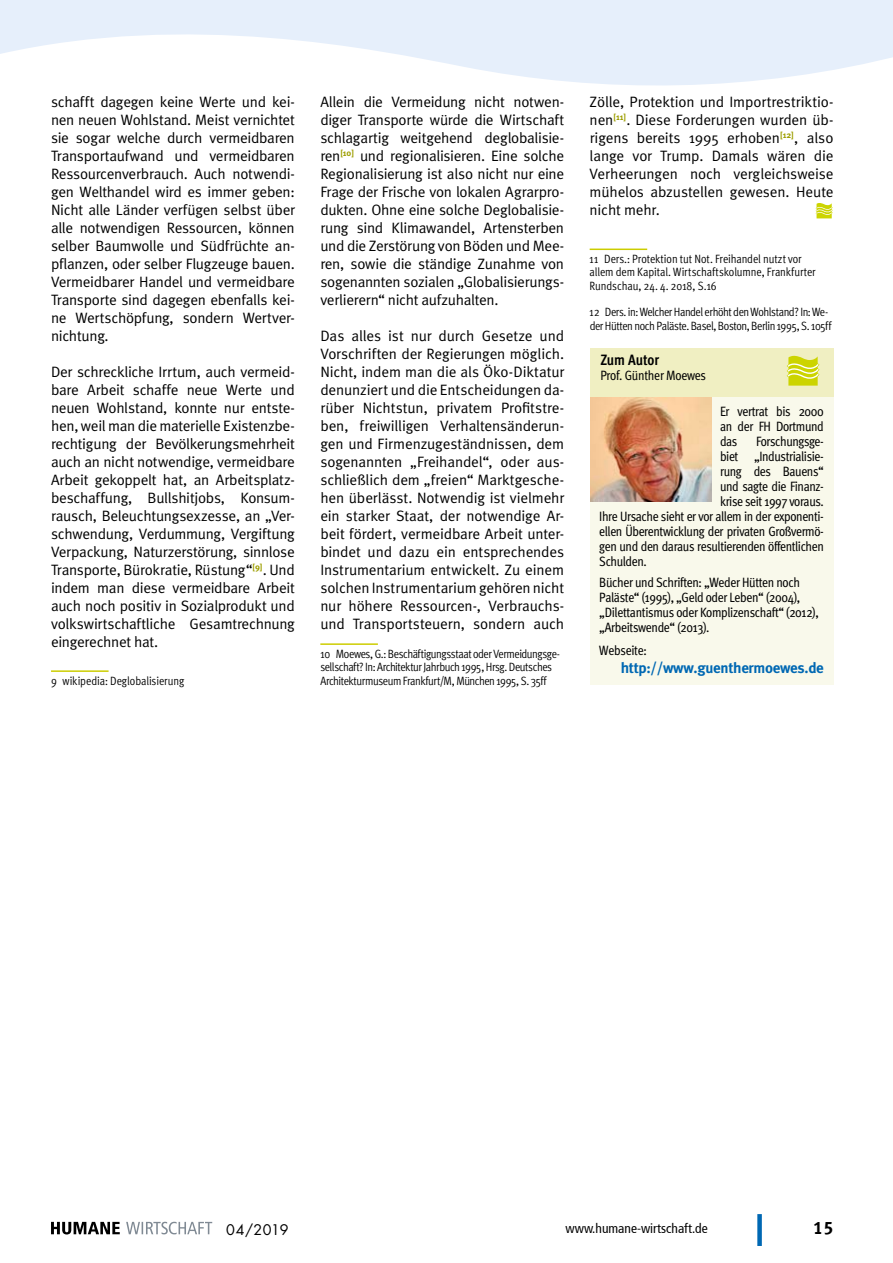
<style>
.page{position:relative;width:893px;height:1263px;background:#fff}
.page>*{position:absolute;margin:0;border:0;box-sizing:border-box;transform-origin:0 0}
.t1{font:18px "Meta Bold LF";color:#000}
.Fließtext_Meta_Norma{font:15px/18px "Meta Normal";letter-spacing:-.015em;color:#000;text-align:justify}
.Meta_10-14_standard{font:700 15px "Meta";letter-spacing:-.02em;color:#0068b3}
.t2{font:700 15px "Meta Cond";color:#000}
.t3{font:14.25px "Futura";letter-spacing:.005em;color:#000}
.Meta_10-14_standard-2{font:13.5px/15px "Meta Cond";letter-spacing:-.03em;color:#000;text-align:justify}
.t4{font:condensed 13.5px "Frutiger 57";color:#000}
.Fußnote_enge_Zeile{font:12px/13.5px "Meta Cond Normal";letter-spacing:-.025em;color:#000}
.Fußnote_enge_Zeile-2{font:12px/13.5px "Meta Cond Normal";letter-spacing:-.005em;color:#000}
</style>
<div class="page">
<div style="left:757px;top:1214px;width:5px;height:32px;background:#0068b3"></div>
<svg style="left:51px;top:1222px;width:69px;height:12px"></svg>
<svg style="left:126px;top:1222px;width:86px;height:12px"></svg>
<div style="left:590px;top:348px;width:243px;height:52px;background:#f0efc2"></div>
<svg style="left:787px;top:356px;width:32px;height:30px"></svg>
<div style="left:590px;top:397px;width:243px;height:288px;background:#f9f9eb"></div>
<img style="left:590px;top:397px;width:121px;height:105px">
<hr style="left:51px;top:670px;width:58px;height:2px;background:#cccd00">
<hr style="left:320px;top:643px;width:58px;height:2px;background:#cccd00">
<svg style="left:816px;top:203px;width:17px;height:15px"></svg>
<hr style="left:590px;top:249px;width:57px;height:1px;background:#cccd00">
<svg style="left:0;top:0;width:893px;height:86px;fill:#e6effb"></svg>
<p class="Fließtext_Meta_Norma" style="left:51px;top:93px;width:245px">schafft dagegen keine Werte und kei&shy;nen neuen Wohlstand. Meist vernichtet sie sogar welche durch vermeidbaren Transportaufwand und vermeidbaren Ressourcenverbrauch. Auch notwendi&shy;gen Welthandel wird es immer geben:<br>Nicht alle Länder verfügen selbst über alle notwendigen Ressourcen, können selber Baumwolle und Südfrüchte an&shy;pflanzen, oder selber Flugzeuge bauen.<br>Vermeidbarer Handel und vermeidbare Transporte sind dagegen ebenfalls kei&shy;ne Wertschöpfung, sondern Wertver&shy;nichtung.</p>
<p class="Fließtext_Meta_Norma" style="left:51px;top:363px;width:245px">Der schreckliche Irrtum, auch vermeid&shy;bare Arbeit schaffe neue Werte und neuen Wohlstand, konnte nur entste&shy;hen, weil man die materielle Existenzbe&shy;rechtigung der Bevölkerungsmehrheit auch an nicht notwendige, vermeidbare Arbeit gekoppelt hat, an Arbeitsplatz&shy;beschaffung, Bullshitjobs, Konsum&shy;rausch, Beleuchtungsexzesse, an „Ver&shy;schwendung, Verdummung, Vergiftung Verpackung, Naturzerstörung, sinnlose Transporte, Bürokratie, Rüstung“<sup>[9]</sup>. Und indem man diese vermeidbare Arbeit auch noch positiv in Sozialprodukt und volkswirtschaftliche Gesamtrechnung eingerechnet hat.</p>
<p class="Fußnote_enge_Zeile" style="left:51px;top:674px;width:135px">9 wikipedia: Deglobalisierung</p>
<p class="Fließtext_Meta_Norma" style="left:320px;top:93px;width:245px">Allein die Vermeidung nicht notwen&shy;diger Transporte würde die Wirtschaft schlagartig weitgehend deglobalisie&shy;ren<sup>[10]</sup> und regionalisieren. Eine solche Regionalisierung ist also nicht nur eine Frage der Frische von lokalen Agrarpro&shy;dukten. Ohne eine solche Deglobalisie&shy;rung sind Klimawandel, Artensterben und die Zerstörung von Böden und Mee&shy;ren, sowie die ständige Zunahme von sogenannten sozialen „Globalisierungs&shy;verlierern“ nicht aufzuhalten.</p>
<p class="Fließtext_Meta_Norma" style="left:320px;top:327px;width:245px">Das alles ist nur durch Gesetze und Vorschriften der Regierungen möglich.<br>Nicht, indem man die als Öko-Diktatur denunziert und die Entscheidungen da&shy;rüber Nichtstun, privatem Profitstre&shy;ben, freiwilligen Verhaltensänderun&shy;gen und Firmenzugeständnissen, dem sogenannten „Freihandel“, oder aus&shy;schließlich dem „freien“ Marktgesche&shy;hen überlässt. Notwendig ist vielmehr ein starker Staat, der notwendige Ar&shy;beit fördert, vermeidbare Arbeit unter&shy;bindet und dazu ein entsprechendes Instrumentarium entwickelt. Zu einem solchen Instrumentarium gehören nicht nur höhere Ressourcen-, Verbrauchs&shy;und Transportsteuern, sondern auch</p>
<p class="Fußnote_enge_Zeile" style="left:320px;top:647px;width:241px">10 Moewes, G.: Beschäftigungsstaat oder Vermeidungsge&shy;sellschaft? In: Architektur Jahrbuch 1995, Hrsg. Deutsches<br>Architekturmuseum Frankfurt/M, München 1995, S. 35ff</p>
<p class="Fließtext_Meta_Norma" style="left:590px;top:93px;width:245px">Zölle, Protektion und Importrestriktio&shy;nen<sup>[11]</sup>. Diese Forderungen wurden üb&shy;rigens bereits 1995 erhoben<sup>[12]</sup>, also lange vor Trump. Damals wären die Verheerungen noch vergleichsweise mühelos abzustellen gewesen. Heute nicht mehr.</p>
<p class="Fußnote_enge_Zeile-2" style="left:590px;top:252px;width:228px">11 Ders.: Protektion tut Not. Freihandel nutzt vor allem dem Kapital. Wirtschaftskolumne, Frankfurter<br>Rundschau, 24. 4. 2018, S.16</p>
<p class="Fußnote_enge_Zeile" style="left:590px;top:305px;width:243px">12 Ders. in: Welcher Handel erhöht den Wohlstand? In: We&shy;der Hütten noch Paläste. Basel, Boston, Berlin 1995, S. 105ff</p>
<p class="t2" style="left:600px;top:351px;width:60px">Zum Autor</p>
<p class="Meta_10-14_standard-2" style="left:600px;top:368px;width:107px">Prof. Günther Moewes</p>
<p class="Meta_10-14_standard-2" style="left:720px;top:404px;width:105px">Er vertrat bis 2000 an der FH Dortmund das</p>
<p class="Meta_10-14_standard-2" style="left:756px;top:434px;width:69px">Forschungsge-</p>
<p class="Meta_10-14_standard-2" style="left:720px;top:449px;width:105px">biet „Industrialisie-</p>
<p class="Meta_10-14_standard-2" style="left:720px;top:464px;width:105px">rung des Bauens“</p>
<p class="Meta_10-14_standard-2" style="left:720px;top:479px;width:105px">und sagte die Finanz-</p>
<p class="Meta_10-14_standard-2" style="left:720px;top:494px;width:105px">krise seit 1997 voraus.</p>
<p class="Meta_10-14_standard-2" style="left:599px;top:509px;width:226px">Ihre Ursache sieht er vor allem in der exponenti-</p>
<p class="Meta_10-14_standard-2" style="left:599px;top:524px;width:226px">ellen Überentwicklung der privaten Großvermö-</p>
<p class="Meta_10-14_standard-2" style="left:599px;top:539px;width:226px">gen und den daraus resultierenden öffentlichen</p>
<p class="Meta_10-14_standard-2" style="left:599px;top:554px;width:49px">Schulden.</p>
<p class="Meta_10-14_standard-2" style="left:599px;top:575px;width:221px;text-align:left">Bücher und Schriften: „Weder Hütten noch Paläste“ (1995), „Geld oder Leben“ (2004), „Dilettantismus oder Komplizenschaft“ (2012), „Arbeitswende“ (2013).</p>
<p class="Meta_10-14_standard-2" style="left:599px;top:642px;width:49px">Webseite:</p>
<p class="Meta_10-14_standard" style="left:621px;top:658px;width:205px">http://www.guenthermoewes.de</p>
<p class="t3" style="left:226px;top:1220px;width:64px">04/2019</p>
<p class="t4" style="left:566px;top:1220px;width:144px">www.humane-wirtschaft.de</p>
<p class="t1" style="left:813px;top:1217px;width:22px">15</p>
</div>
